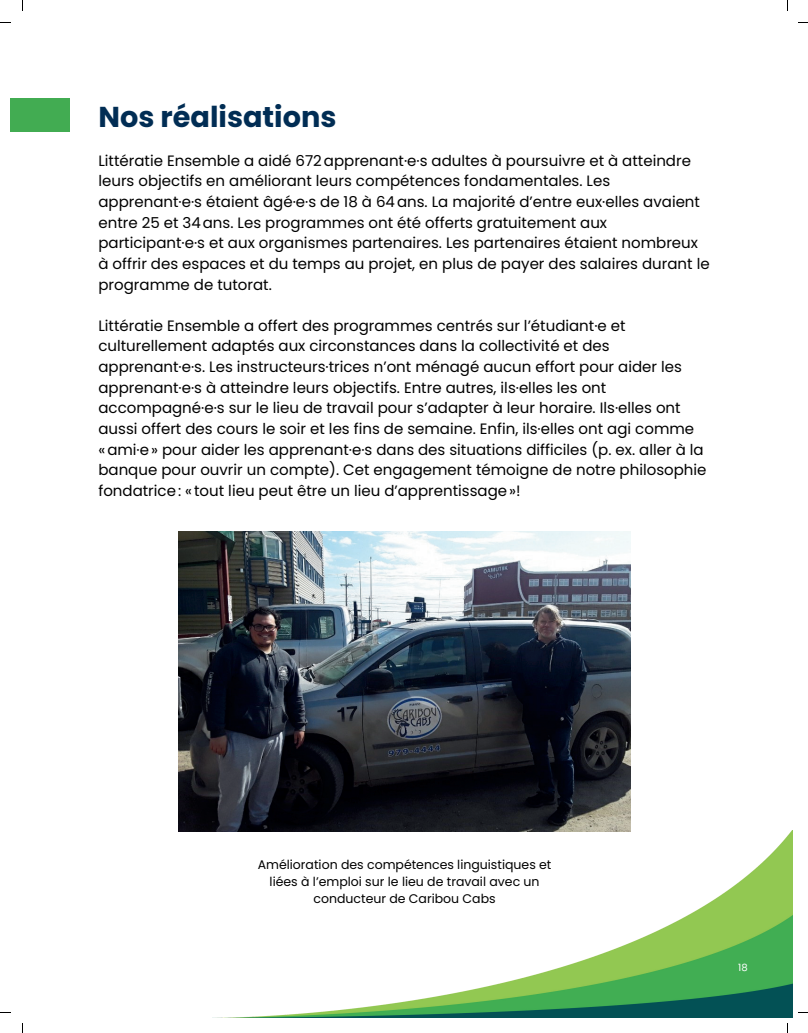
<style>
.page{position:relative;width:808px;height:1033px;background:#fff}
.page>*{position:absolute;margin:0;border:0;box-sizing:border-box;transform-origin:0 0}
.t1{font:700 28.75px "Poppins";color:#012d54}
.t2{font:15px/20.6px "Poppins";color:#000}
.t3{font:12.5px/16.9px "Poppins";color:#000;text-align:center}
.t4{font:10px "Poppins";color:#fff}
</style>
<div class="page">
<div style="left:10px;top:98px;width:60px;height:34px;background:#42ac52"></div>
<img style="left:178px;top:531px;width:452px;height:300px">
<img style="left:213px;top:830px;width:579px;height:187px">
<h2 class="t1" style="left:98px;top:101px;width:239px">Nos réalisations</h2>
<p class="t2" style="left:98px;top:150px;width:612px">Littératie Ensemble a aidé 672 apprenant·e·s adultes à poursuivre et à atteindre leurs objectifs en améliorant leurs compétences fondamentales. Les apprenant·e·s étaient âgé·e·s de 18 à 64 ans. La majorité d’entre eux·elles avaient entre 25 et 34 ans. Les programmes ont été offerts gratuitement aux participant·e·s et aux organismes partenaires. Les partenaires étaient nombreux à offrir des espaces et du temps au projet, en plus de payer des salaires durant le programme de tutorat.</p>
<p class="t2" style="left:98px;top:315px;width:609px">Littératie Ensemble a offert des programmes centrés sur l’étudiant·e et culturellement adaptés aux circonstances dans la collectivité et des apprenant·e·s. Les instructeurs·trices n’ont ménagé aucun effort pour aider les apprenant·e·s à atteindre leurs objectifs. Entre autres, ils·elles les ont accompagné·e·s sur le lieu de travail pour s’adapter à leur horaire. Ils·elles ont aussi offert des cours le soir et les fins de semaine. Enfin, ils·elles ont agi comme «ami·e » pour aider les apprenant·e·s dans des situations difficiles (p. ex. aller à la banque pour ouvrir un compte). Cet engagement témoigne de notre philosophie fondatrice: « tout lieu peut être un lieu d’apprentissage »!</p>
<p class="t3" style="left:258px;top:856px;width:295px">Amélioration des compétences linguistiques et liées à l’emploi sur le lieu de travail avec un conducteur de Caribou Cabs</p>
<p class="t4" style="left:738px;top:961px;width:11px">18</p>
</div>
